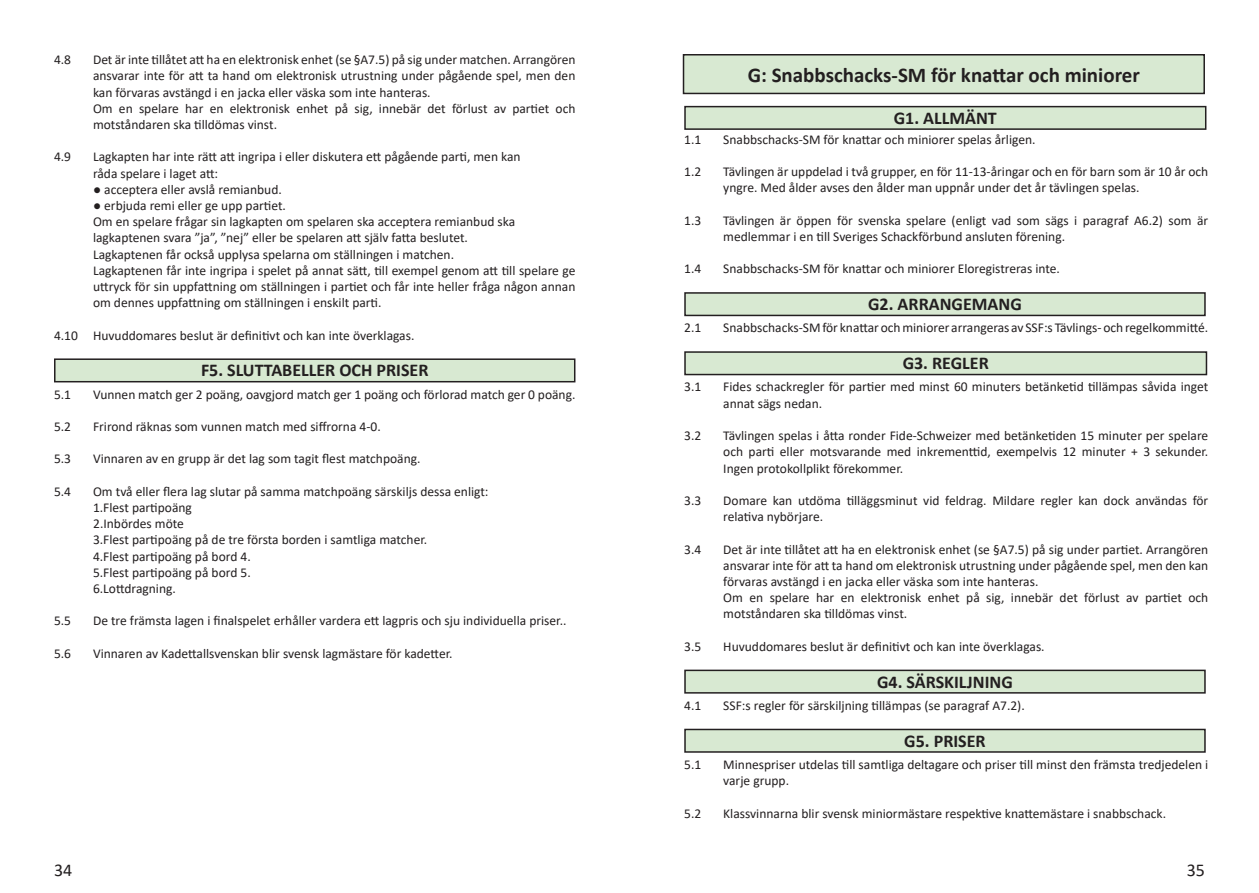
<style>
.page{position:relative;width:1259px;height:893px;background:#fff}
.page>*{position:absolute;margin:0;border:0;box-sizing:border-box;transform-origin:0 0}
.t1{font:700 21px "Calibri";color:#231f20}
.t2{font:700 18px "Calibri";color:#231f20}
.t3{font:18px "Calibri";color:#231f20}
.t4{font:13.5px/16.2px "Calibri";color:#231f20}
.s1{color:#fff}
</style>
<div class="page">
<div style="left:685px;top:107px;width:520px;height:22px;background:#d8e9d2"></div>
<div style="left:684px;top:106px;width:522px;height:24px;border:2px solid #231f20"></div>
<div style="left:685px;top:293px;width:520px;height:22px;background:#d8e9d2"></div>
<div style="left:684px;top:292px;width:521px;height:24px;border:2px solid #231f20"></div>
<div style="left:685px;top:352px;width:521px;height:23px;background:#d8e9d2"></div>
<div style="left:684px;top:351px;width:523px;height:24px;border:2px solid #231f20"></div>
<div style="left:685px;top:670px;width:520px;height:23px;background:#d8e9d2"></div>
<div style="left:684px;top:670px;width:521px;height:24px;border:2px solid #231f20"></div>
<div style="left:685px;top:729px;width:520px;height:23px;background:#d8e9d2"></div>
<div style="left:684px;top:729px;width:521px;height:24px;border:2px solid #231f20"></div>
<div style="left:683px;top:55px;width:521px;height:38px;background:#d8e9d2"></div>
<div style="left:683px;top:54px;width:522px;height:40px;border:2px solid #231f20"></div>
<div style="left:55px;top:359px;width:520px;height:23px;background:#d8e9d2"></div>
<div style="left:54px;top:358px;width:521px;height:24px;border:2px solid #231f20"></div>
<p class="t4" style="left:54px;top:51px;width:19px">4.8</p>
<p class="t4" style="left:93px;top:51px;width:484px;text-align:justify">Det är inte tillåtet <span class="s1">att ha en elektronisk enhet (se §A7.5) på</span> sig under matchen. Arrangören ansvarar inte för att ta hand om elektronisk utrustning under pågående spel, men den kan förvar<span class="s1">as avstängd i en jacka eller väska som inte hanteras.</span></p>
<p class="t4" style="left:93px;top:100px;width:484px">Om en spelare har en elektronisk enhet på sig, innebär det förlust av partiet och motståndaren ska tilldömas vinst.</p>
<p class="t4" style="left:54px;top:148px;width:19px">4.9</p>
<p class="t4" style="left:93px;top:148px;width:429px">Lagkapten har inte rätt att ingripa i eller diskutera ett pågående parti, men kan</p>
<p class="t4" style="left:93px;top:165px;width:127px">råda spelare i laget att:</p>
<p class="t4" style="left:93px;top:181px;width:190px">● acceptera eller avslå remianbud.</p>
<p class="t4" style="left:93px;top:197px;width:194px">● erbjuda remi eller ge upp partiet.</p>
<p class="t4" style="left:93px;top:213px;width:424px">Om en spelare frågar sin lagkapten om spelaren ska acceptera remianbud ska</p>
<p class="t4" style="left:93px;top:229px;width:376px">lagkaptenen svara ”ja”, ”nej” eller be spelaren att själv fatta beslutet.</p>
<p class="t4" style="left:93px;top:246px;width:362px">Lagkaptenen får också upplysa spelarna om ställningen i matchen.</p>
<p class="t4" style="left:93px;top:262px;width:484px;text-align:justify">Lagkaptenen får inte ingripa i spelet på annat sätt, till exempel genom att till spelare ge uttryck för sin uppfattning om ställningen i partiet och får inte heller fråga någon annan om dennes uppfattning om ställningen i enskilt parti.</p>
<p class="t4" style="left:54px;top:327px;width:362px">4.10 Huvuddomares beslut är definitivt och kan inte överklagas.</p>
<p class="t2" style="left:201px;top:358px;width:229px">F5. SLUTTABELLER OCH PRISER</p>
<p class="t4" style="left:54px;top:386px;width:19px">5.1</p>
<p class="t4" style="left:93px;top:386px;width:484px">Vunnen match ger 2 poäng, oavgjord match ger 1 poäng och förlorad match ger 0 poäng.</p>
<p class="t4" style="left:54px;top:418px;width:19px">5.2</p>
<p class="t4" style="left:93px;top:418px;width:289px">Frirond räknas som vunnen match med siffrorna 4-0.</p>
<p class="t4" style="left:54px;top:451px;width:19px">5.3</p>
<p class="t4" style="left:93px;top:451px;width:329px">Vinnaren av en grupp är det lag som tagit flest matchpoäng.</p>
<p class="t4" style="left:54px;top:483px;width:19px">5.4</p>
<p class="t4" style="left:93px;top:483px;width:397px">Om två eller flera lag slutar på samma matchpoäng särskiljs dessa enligt:</p>
<p class="t4" style="left:93px;top:499px;width:100px">1.Flest partipoäng</p>
<p class="t4" style="left:93px;top:515px;width:92px">2.Inbördes möte</p>
<p class="t4" style="left:93px;top:532px;width:336px">3.Flest partipoäng på de tre första borden i samtliga matcher.</p>
<p class="t4" style="left:93px;top:548px;width:159px">4.Flest partipoäng på bord 4.</p>
<p class="t4" style="left:93px;top:564px;width:159px">5.Flest partipoäng på bord 5.</p>
<p class="t4" style="left:93px;top:580px;width:84px">6.Lottdragning.</p>
<p class="t4" style="left:54px;top:613px;width:19px">5.5</p>
<p class="t4" style="left:93px;top:613px;width:475px">De tre främsta lagen i finalspelet erhåller vardera ett lagpris och sju individuella priser..</p>
<p class="t4" style="left:54px;top:645px;width:19px">5.6</p>
<p class="t4" style="left:93px;top:645px;width:361px">Vinnaren av Kadettallsvenskan blir svensk lagmästare för kadetter.</p>
<p class="t1" style="left:748px;top:60px;width:394px">G: Snabbschacks-SM för knattar och miniorer</p>
<p class="t2" style="left:894px;top:105px;width:105px">G1. ALLMÄNT</p>
<p class="t4" style="left:684px;top:131px;width:19px">1.1</p>
<p class="t4" style="left:723px;top:131px;width:314px">Snabbschacks-SM för knattar och miniorer spelas årligen.</p>
<p class="t4" style="left:684px;top:163px;width:19px">1.2</p>
<p class="t4" style="left:723px;top:163px;width:486px">Tävlingen är uppdelad i två grupper, en för 11-13-åringar och en för barn som är 10 år och yngre. Med ålder avses den ålder man uppnår under det år tävlingen spelas.</p>
<p class="t4" style="left:684px;top:212px;width:19px">1.3</p>
<p class="t4" style="left:723px;top:212px;width:486px">Tävlingen är öppen för svenska spelare (enligt vad som sägs i paragraf A6.2) som är medlemmar i en till Sveriges Schackförbund ansluten förening.</p>
<p class="t4" style="left:684px;top:260px;width:19px">1.4</p>
<p class="t4" style="left:723px;top:260px;width:338px">Snabbschacks-SM för knattar och miniorer Eloregistreras inte.</p>
<p class="t2" style="left:868px;top:291px;width:155px">G2. ARRANGEMANG</p>
<p class="t4" style="left:684px;top:319px;width:19px">2.1</p>
<p class="t4" style="left:723px;top:319px;width:486px">Snabbschacks-SM för knattar och miniorer arrangeras av SSF:s Tävlings- och regelkommitté.</p>
<p class="t2" style="left:902px;top:351px;width:88px">G3. REGLER</p>
<p class="t4" style="left:684px;top:379px;width:19px">3.1</p>
<p class="t4" style="left:723px;top:379px;width:486px">Fides schackregler för partier med minst 60 minuters betänketid tillämpas såvida inget annat sägs nedan.</p>
<p class="t4" style="left:684px;top:427px;width:19px">3.2</p>
<p class="t4" style="left:723px;top:427px;width:486px;text-align:justify">Tävlingen spelas i åtta ronder Fide-Schweizer med betänketiden 15 minuter per spelare och parti eller motsvarande med inkrementtid, exempelvis 12 minuter + 3 sekunder.<br>Ingen protokollplikt förekommer.</p>
<p class="t4" style="left:684px;top:492px;width:19px">3.3</p>
<p class="t4" style="left:723px;top:492px;width:486px">Domare kan utdöma tilläggsminut vid feldrag. Mildare regler kan dock användas för relativa nybörjare.</p>
<p class="t4" style="left:684px;top:541px;width:19px">3.4</p>
<p class="t4" style="left:723px;top:541px;width:486px">Det är inte tillåtet <span class="s1">att ha en elektronisk enhet (se §A7.5) på</span> sig under partiet. Arrangören ansvarar inte för att ta hand om elektronisk utrustning under pågående spel, men den kan förvar<span class="s1">as avstängd i en jacka eller väska som inte hanteras.<br></span>Om en spelare har en elektronisk enhet på sig, innebär det förlust av partiet och motståndaren ska tilldömas vinst.</p>
<p class="t4" style="left:684px;top:638px;width:19px">3.5</p>
<p class="t4" style="left:723px;top:638px;width:323px">Huvuddomares beslut är definitivt och kan inte överklagas.</p>
<p class="t2" style="left:877px;top:669px;width:137px">G4. SÄRSKILJNING</p>
<p class="t4" style="left:684px;top:697px;width:19px">4.1</p>
<p class="t4" style="left:723px;top:697px;width:303px">SSF:s regler för särskiljning tillämpas (se paragraf A7.2).</p>
<p class="t2" style="left:904px;top:728px;width:83px">G5. PRISER</p>
<p class="t4" style="left:684px;top:756px;width:19px">5.1</p>
<p class="t4" style="left:723px;top:756px;width:486px">Minnespriser utdelas till samtliga deltagare och priser till minst den främsta tredjedelen i varje grupp.</p>
<p class="t4" style="left:684px;top:805px;width:19px">5.2</p>
<p class="t4" style="left:723px;top:805px;width:444px">Klassvinnarna blir svensk miniormästare respektive knattemästare i snabbschack.</p>
<h2 class="t3" style="left:54px;top:858px;width:20px">34</h2>
<h2 class="t3" style="left:1186px;top:858px;width:20px">35</h2>
</div>
